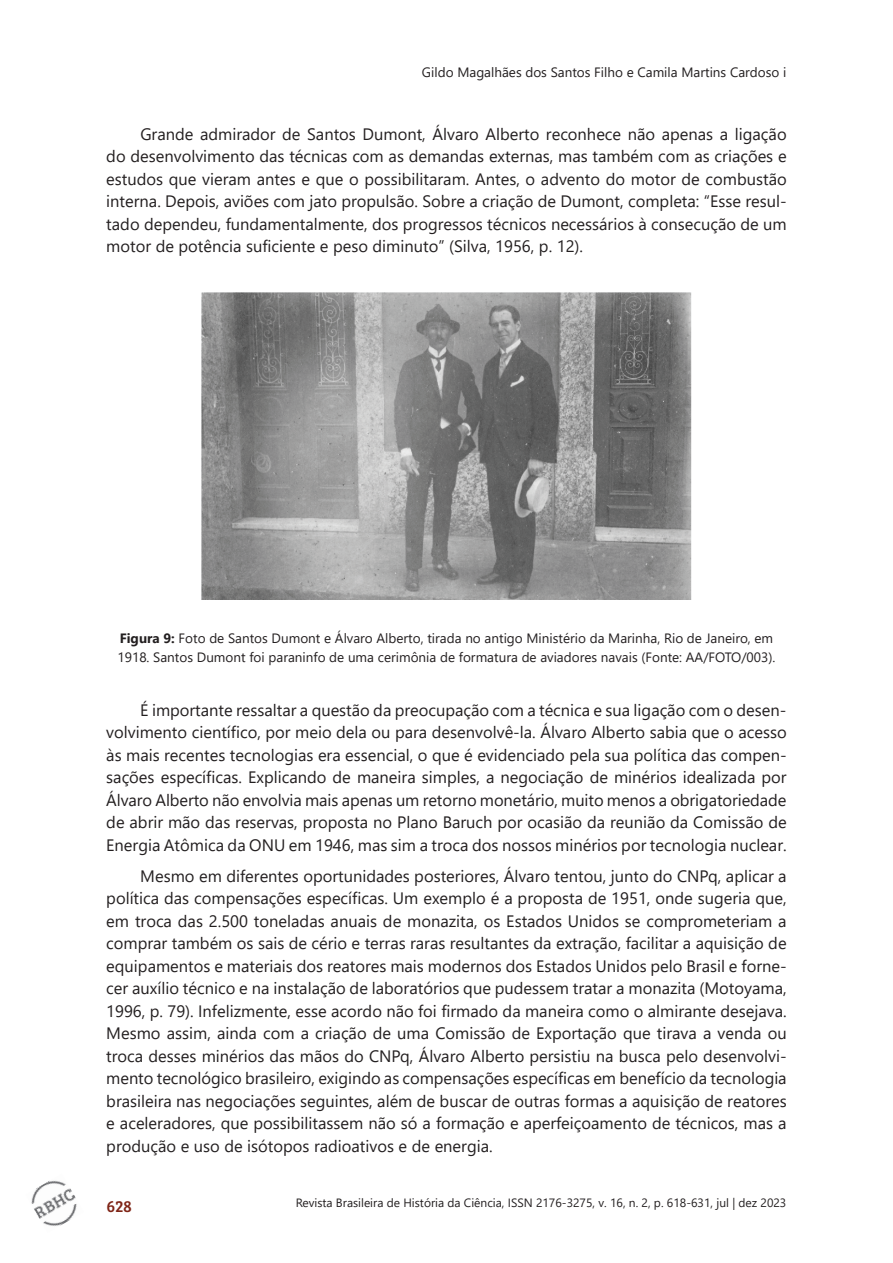
<style>
.page{position:relative;width:893px;height:1263px;background:#fff}
.page>*{position:absolute;margin:0;border:0;box-sizing:border-box;transform-origin:0 0}
.t1{font:16.5px/22.5px "Segoe UI";color:#231f20;text-align:justify}
.t2{font:16.5px "Bree Serif";color:#7f2517}
.t3{font:13.5px/19.5px "Segoe UI";color:#231f20}
.t4{font:12px "Segoe UI";color:#231f20}
.s1{font-weight:700}
</style>
<div class="page">
<img style="left:31px;top:1180px;width:46px;height:46px">
<img style="left:201px;top:292px;width:491px;height:308px">
<p class="t3" style="left:422px;top:61px;width:366px">Gildo Magalhães dos Santos Filho e Camila Martins Cardoso i</p>
<p class="t1" style="left:106px;top:121px;width:682px;text-indent:34px">Grande admirador de Santos Dumont, Álvaro Alberto reconhece não apenas a ligação do desenvolvimento das técnicas com as demandas externas, mas também com as criações e estudos que vieram antes e que o possibilitaram. Antes, o advento do motor de combustão interna. Depois, aviões com jato propulsão. Sobre a criação de Dumont, completa: “Esse resul&shy;tado dependeu, fundamentalmente, dos progressos técnicos necessários à consecução de um motor de potência suficiente e peso diminuto” (Silva, 1956, p. 12).</p>
<p class="t3" style="left:118px;top:627px;width:659px"><span class="s1">Figura 9:</span> Foto de Santos Dumont e Álvaro Alberto, tirada no antigo Ministério da Marinha, Rio de Janeiro, em<br>1918. Santos Dumont foi paraninfo de uma cerimônia de formatura de aviadores navais (Fonte: AA/FOTO/003).</p>
<p class="t1" style="left:106px;top:697px;width:682px;text-indent:34px">É importante ressaltar a questão da preocupação com a técnica e sua ligação com o desen&shy;volvimento científico, por meio dela ou para desenvolvê-la. Álvaro Alberto sabia que o acesso às mais recentes tecnologias era essencial, o que é evidenciado pela sua política das compen&shy;sações específicas. Explicando de maneira simples, a negociação de minérios idealizada por Álvaro Alberto não envolvia mais apenas um retorno monetário, muito menos a obrigatoriedade de abrir mão das reservas, proposta no Plano Baruch por ocasião da reunião da Comissão de Energia Atômica da ONU em 1946, mas sim a troca dos nossos minérios por tecnologia nuclear.</p>
<p class="t1" style="left:106px;top:863px;width:682px;text-indent:34px">Mesmo em diferentes oportunidades posteriores, Álvaro tentou, junto do CNPq, aplicar a política das compensações específicas. Um exemplo é a proposta de 1951, onde sugeria que, em troca das 2.500 toneladas anuais de monazita, os Estados Unidos se comprometeriam a comprar também os sais de cério e terras raras resultantes da extração, facilitar a aquisição de equipamentos e materiais dos reatores mais modernos dos Estados Unidos pelo Brasil e forne&shy;cer auxílio técnico e na instalação de laboratórios que pudessem tratar a monazita (Motoyama, 1996, p. 79). Infelizmente, esse acordo não foi firmado da maneira como o almirante desejava.<br>Mesmo assim, ainda com a criação de uma Comissão de Exportação que tirava a venda ou troca desses minérios das mãos do CNPq, Álvaro Alberto persistiu na busca pelo desenvolvi&shy;mento tecnológico brasileiro, exigindo as compensações específicas em benefício da tecnologia brasileira nas negociações seguintes, além de buscar de outras formas a aquisição de reatores e aceleradores, que possibilitassem não só a formação e aperfeiçoamento de técnicos, mas a produção e uso de isótopos radioativos e de energia.</p>
<p class="t2" style="left:107px;top:1194px;width:27px">628</p>
<p class="t4" style="left:296px;top:1192px;width:492px">Revista Brasileira de História da Ciência, ISSN 2176-3275, v. 16, n. 2, p. 618-631, jul | dez 2023</p>
</div>
